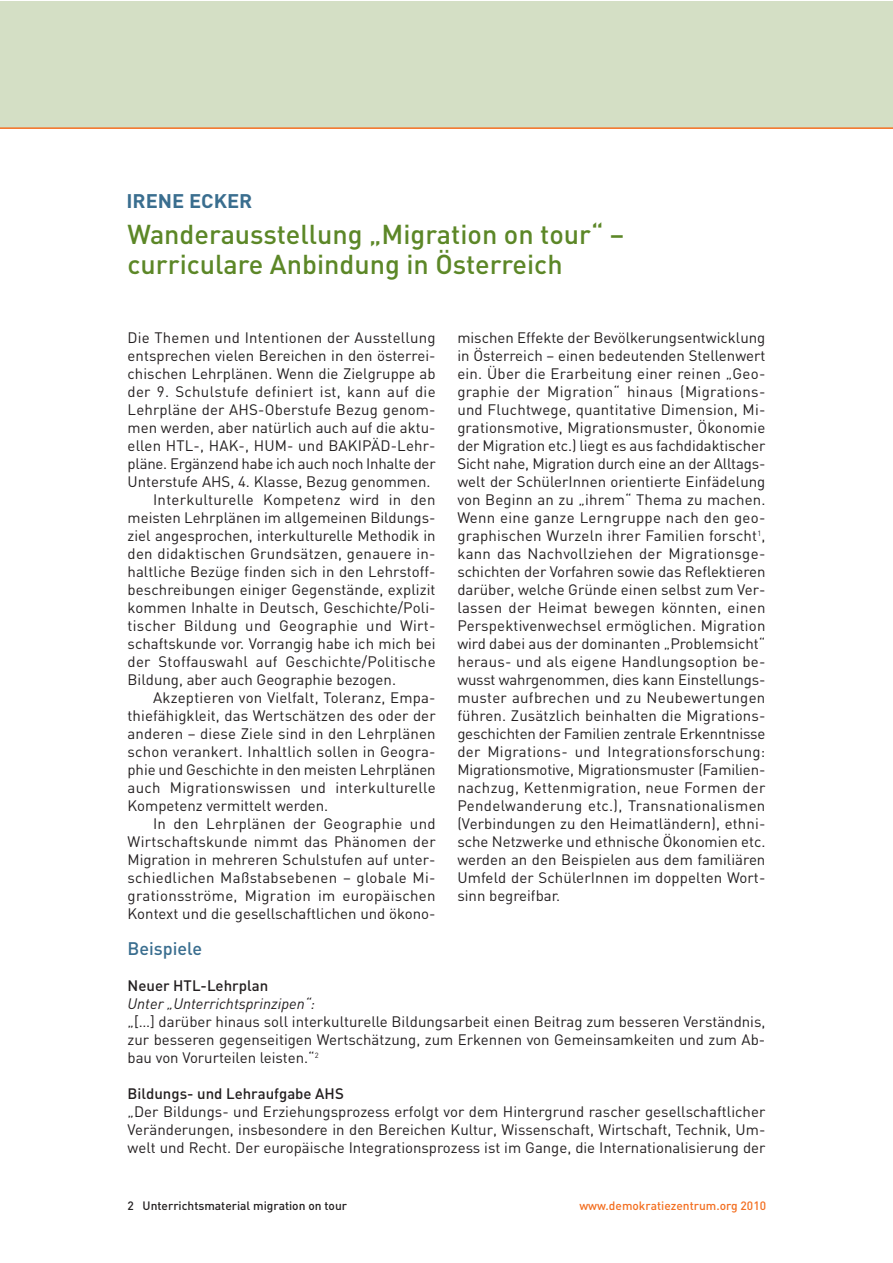
<style>
.page{position:relative;width:893px;height:1263px;background:#fff}
.page>*{position:absolute;margin:0;border:0;box-sizing:border-box;transform-origin:0 0}
.t1{font:500 27px/30px "DIN";color:#5c8727}
.t2{font:700 19.5px "DIN";color:#3a6e8f}
.t3{font:500 18px "DIN";color:#3a6e8f}
.t4{font:15px/18px "DIN";letter-spacing:.005em;color:#231f20;text-align:justify}
.t5{font:500 15px "DIN";color:#231f20}
.t6{font:15px "DIN";letter-spacing:-.015em;color:#231f20}
.t7{font:italic 15px "DIN";color:#231f20}
.t8{font:500 12px "DIN";color:#231f20}
.t9{font:500 12px "DIN";color:#f36f21}
</style>
<div class="page">
<div style="left:0;top:1px;width:893px;height:127px;background:#d4dfc5"></div>
<hr style="left:0;top:127px;width:893px;height:2px;background:#f36f21">
<h2 class="t2" style="left:126px;top:194px;width:127px">IRENE ECKER</h2>
<h1 class="t1" style="left:128px;top:222px;width:498px">Wanderausstellung „Migration on tour“ – curriculare Anbindung in Österreich</h1>
<p class="t4" style="left:128px;top:331px;width:310px">Die Themen und Intentionen der Ausstellung</p>
<p class="t4" style="left:128px;top:349px;width:310px">entsprechen vielen Bereichen in den österrei-</p>
<p class="t4" style="left:128px;top:367px;width:310px">chischen Lehrplänen. Wenn die Zielgruppe ab</p>
<p class="t4" style="left:128px;top:385px;width:310px">der 9. Schulstufe definiert ist, kann auf die</p>
<p class="t4" style="left:128px;top:403px;width:310px">Lehrpläne der AHS-Oberstufe Bezug genom-</p>
<p class="t4" style="left:128px;top:421px;width:310px">men werden, aber natürlich auch auf die aktu-</p>
<p class="t4" style="left:128px;top:439px;width:310px">ellen HTL-, HAK-, HUM- und BAKIPÄD-Lehr-</p>
<p class="t6" style="left:128px;top:459px;width:310px">pläne. Ergänzend habe ich auch noch Inhalte der</p>
<p class="t4" style="left:128px;top:475px;width:304px">Unterstufe AHS, 4. Klasse, Bezug genommen.</p>
<p class="t4" style="left:153px;top:493px;width:284px">Interkulturelle Kompetenz wird in den</p>
<p class="t4" style="left:128px;top:511px;width:310px">meisten Lehrplänen im allgemeinen Bildungs-</p>
<p class="t4" style="left:128px;top:529px;width:310px">ziel angesprochen, interkulturelle Methodik in</p>
<p class="t4" style="left:128px;top:547px;width:310px">den didaktischen Grundsätzen, genauere in-</p>
<p class="t4" style="left:128px;top:565px;width:310px">haltliche Bezüge finden sich in den Lehrstoff-</p>
<p class="t4" style="left:128px;top:583px;width:310px">beschreibungen einiger Gegenstände, explizit</p>
<p class="t4" style="left:128px;top:601px;width:310px">kommen Inhalte in Deutsch, Geschichte/Poli-</p>
<p class="t4" style="left:128px;top:619px;width:310px">tischer Bildung und Geographie und Wirt-</p>
<p class="t4" style="left:128px;top:637px;width:310px">schaftskunde vor. Vorrangig habe ich mich bei</p>
<p class="t4" style="left:128px;top:655px;width:310px">der Stoffauswahl auf Geschichte/Politische</p>
<p class="t4" style="left:128px;top:673px;width:270px">Bildung, aber auch Geographie bezogen.</p>
<p class="t4" style="left:153px;top:691px;width:284px">Akzeptieren von Vielfalt, Toleranz, Empa-</p>
<p class="t4" style="left:128px;top:709px;width:310px">thiefähigkleit, das Wertschätzen des oder der</p>
<p class="t4" style="left:128px;top:727px;width:310px">anderen – diese Ziele sind in den Lehrplänen</p>
<p class="t4" style="left:128px;top:745px;width:310px">schon verankert. Inhaltlich sollen in Geogra-</p>
<p class="t4" style="left:128px;top:763px;width:310px">phie und Geschichte in den meisten Lehrplänen</p>
<p class="t4" style="left:128px;top:781px;width:310px">auch Migrationswissen und interkulturelle</p>
<p class="t4" style="left:128px;top:799px;width:202px">Kompetenz vermittelt werden.</p>
<p class="t4" style="left:153px;top:817px;width:284px">In den Lehrplänen der Geographie und</p>
<p class="t4" style="left:128px;top:835px;width:310px">Wirtschaftskunde nimmt das Phänomen der</p>
<p class="t4" style="left:128px;top:853px;width:310px">Migration in mehreren Schulstufen auf unter-</p>
<p class="t4" style="left:128px;top:871px;width:310px">schiedlichen Maßstabsebenen – globale Mi-</p>
<p class="t4" style="left:128px;top:889px;width:310px">grationsströme, Migration im europäischen</p>
<p class="t4" style="left:128px;top:907px;width:310px">Kontext und die gesellschaftlichen und ökono-</p>
<p class="t4" style="left:457px;top:331px;width:310px">mischen Effekte der Bevölkerungsentwicklung in Österreich – einen bedeutenden Stellenwert ein. Über die Erarbeitung einer reinen „Geo&shy;graphie der Migration“ hinaus (Migrations&shy;und Fluchtwege, quantitative Dimension, Mi&shy;grationsmotive, Migrationsmuster, Ökonomie der Migration etc.) liegt es aus fachdidaktischer Sicht nahe, Migration durch eine an der Alltags&shy;welt der SchülerInnen orientierte Einfädelung von Beginn an zu „ihrem“ Thema zu machen.<br>Wenn eine ganze Lerngruppe nach den geo&shy;graphischen Wurzeln ihrer Familien forscht<sup>1</sup>, kann das Nachvollziehen der Migrationsge&shy;schichten der Vorfahren sowie das Reflektieren darüber, welche Gründe einen selbst zum Ver&shy;lassen der Heimat bewegen könnten, einen Perspektivenwechsel ermöglichen. Migration wird dabei aus der dominanten „Problemsicht“ heraus- und als eigene Handlungsoption be&shy;wusst wahrgenommen, dies kann Einstellungs&shy;muster aufbrechen und zu Neubewertungen führen. Zusätzlich beinhalten die Migrations&shy;geschichten der Familien zentrale Erkenntnisse der Migrations- und Integrationsforschung:<br>Migrationsmotive, Migrationsmuster (Familien&shy;nachzug, Kettenmigration, neue Formen der Pendelwanderung etc.), Transnationalismen (Verbindungen zu den Heimatländern), ethni&shy;sche Netzwerke und ethnische Ökonomien etc. werden an den Beispielen aus dem familiären Umfeld der SchülerInnen im doppelten Wort&shy;sinn begreifbar.</p>
<p class="t3" style="left:128px;top:943px;width:76px">Beispiele</p>
<p class="t5" style="left:128px;top:981px;width:142px">Neuer HTL-Lehrplan</p>
<p class="t7" style="left:128px;top:999px;width:189px">Unter „Unterrichtsprinzipen“:</p>
<p class="t4" style="left:128px;top:1015px;width:639px">„[…] darüber hinaus soll interkulturelle Bildungsarbeit einen Beitrag zum besseren Verständnis, zur besseren gegenseitigen Wertschätzung, zum Erkennen von Gemeinsamkeiten und zum Ab&shy;bau von Vorurteilen leisten.“<sup>2</sup></p>
<p class="t5" style="left:128px;top:1089px;width:218px">Bildungs- und Lehraufgabe AHS</p>
<p class="t4" style="left:128px;top:1105px;width:639px">„Der Bildungs- und Erziehungsprozess erfolgt vor dem Hintergrund rascher gesellschaftlicher Veränderungen, insbesondere in den Bereichen Kultur, Wissenschaft, Wirtschaft, Technik, Um&shy;welt und Recht. Der europäische Integrationsprozess ist im Gange, die Internationalisierung der</p>
<p class="t8" style="left:128px;top:1201px;width:221px">2 Unterrichtsmaterial migration on tour</p>
<p class="t9" style="left:579px;top:1201px;width:188px">www.demokratiezentrum.org 2010</p>
</div>
